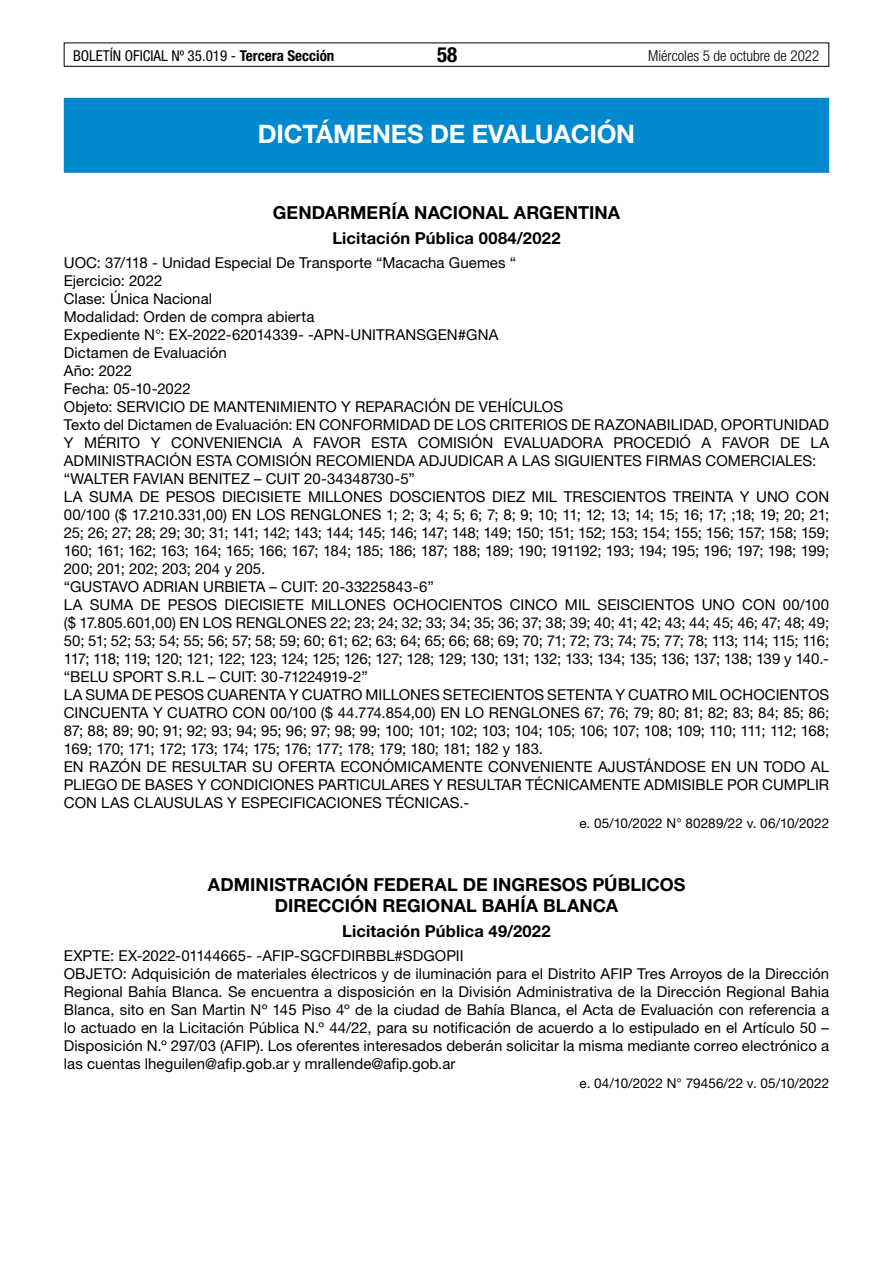
<style>
.page{position:relative;width:893px;height:1263px;background:#fff}
.page>*{position:absolute;margin:0;border:0;box-sizing:border-box;transform-origin:0 0}
.t1{font:700 25.5px "Helvetica Neue LT Std";letter-spacing:-.01em;color:#fff}
.t2{font:700 condensed 21px "Helvetica Neue LT Std";color:#000}
.t3{font:700 18px/21px "Helvetica Neue LT Std";letter-spacing:.005em;color:#000}
.t4{font:700 16.5px "Helvetica Neue LT Std";letter-spacing:.01em;color:#000}
.t5{font:15px/18px "Helvetica Neue LT Std";letter-spacing:.005em;color:#000}
.t6{font:condensed 15px "Helvetica Neue LT Std";color:#000}
.t7{font:300 condensed 15px "Helvetica Neue LT Std";color:#000}
.t8{font:13.5px "Helvetica Neue LT Std";letter-spacing:.005em;color:#000}
.s1{font-weight:700}
.s2{color:#fff}
</style>
<div class="page">
<div style="left:64px;top:43px;width:765px;height:24px;border:1px solid #000"></div>
<div style="left:64px;top:98px;width:765px;height:75px;background:#0089cf"></div>
<p class="t6" style="left:73px;top:47px;width:263px">BOLETÍN OFICIAL Nº 35.019 - <span class="s1">Tercera Sección</span></p>
<h2 class="t2" style="left:437px;top:42px;width:22px">58</h2>
<p class="t7" style="left:648px;top:47px;width:173px">Miércoles 5 de octubre de 2022</p>
<h1 class="t1" style="left:258px;top:118px;width:379px">DICTÁMENES DE EVALUACIÓN</h1>
<p class="t3" style="left:273px;top:202px;width:349px">GENDARMERÍA NACIONAL ARGENTINA</p>
<p class="t4" style="left:332px;top:228px;width:230px">Licitación Pública 0084/2022</p>
<p class="t5" style="left:64px;top:254px;width:767px">UOC: 37/118 - Unidad Especial De Transporte “Macacha Guemes “<br>Ejercicio: 2022<br>Clase: Única Nacional<br>Modalidad: Orden de compra abierta<br>Expediente N°: EX-2022-62014339- -APN-UNITRANSGEN#GNA<br>Dictamen de Evaluación<br>Año: 2022<br>Fecha: 05-10-2022<br>Objeto: SERVICIO DE MANTENIMIENTO Y REPARACIÓN DE VEHÍCULOS<br>Texto del Dictamen de Evaluación: EN CONFORMIDAD DE LOS CRITERIOS DE RAZONABILIDAD, OPORTUNIDAD Y MÉRITO Y CONVENIENCIA A FAVOR ESTA COMISIÓN EVALUADORA PROCEDIÓ A FAVOR DE LA ADMINISTRACIÓN ESTA COMISIÓN RECOMIENDA ADJUDICAR A LAS SIGUIENTES FIRMAS COMERCIALES: “WALTER FAVIAN BENITEZ – CUIT 20-34348730-5”<br>LA SUMA DE PESOS DIECISIETE MILLONES DOSCIENTOS DIEZ MIL TRESCIENTOS TREINTA Y UNO CON 00/100 ($ 17.210.331,00) EN LOS RENGLONES 1; 2; 3; 4; 5; 6; 7; 8; 9; 10; 11; 12; 13; 14; 15; 16; 17; ;18; 19; 20; 21; 25; 26; 27; 28; 29; 30; 31; 141; 142; 143; 144; 145; 146; 147; 148; 149; 150; 151; 152; 153; 154; 155; 156; 157; 158; 159; 160; 161; 162; 163; 164; 165; 166; 167; 184; 185; 186; 187; 188; 189; 190; 191192; 193; 194; 195; 196; 197; 198; 199; 200; 201; 202; 203; 204 y 205.<br>“GUSTAVO ADRIAN URBIETA – CUIT: 20-33225843-6”<br>LA SUMA DE PESOS DIECISIETE MILLONES OCHOCIENTOS CINCO MIL SEISCIENTOS UNO CON 00/100 ($ 17.805.601,00) EN LOS RENGLONES 22; 23; 24; 32; 33; 34; 35; 36; 37; 38; 39; 40; 41; 42; 43; 44; 45; 46; 47; 48; 49; 50; 51; 52; 53; 54; 55; 56; 57; 58; 59; 60; 61; 62; 63; 64; 65; 66; 68; 69; 70; 71; 72; 73; 74; 75; 77; 78; 113; 114; 115; 116; 117; 118; 119; 120; 121; 122; 123; 124; 125; 126; 127; 128; 129; 130; 131; 132; 133; 134; 135; 136; 137; 138; 139 y 140.- “BELU SPORT S.R.L – CUIT: 30-71224919-2”<br>LA SUMA DE PESOS CUARENTA Y CUATRO MILLONES SETECIENTOS SETENTA Y CUATRO MIL OCHOCIENTOS CINCUENTA Y CUATRO CON 00/100 ($ 44.774.854,00) EN LO RENGLONES 67; 76; 79; 80; 81; 82; 83; 84; 85; 86; 87; 88; 89; 90; 91; 92; 93; 94; 95; 96; 97; 98; 99; 100; 101; 102; 103; 104; 105; 106; 107; 108; 109; 110; 111; 112; 168; 169; 170; 171; 172; 173; 174; 175; 176; 177; 178; 179; 180; 181; 182 y 183.<br>EN RAZÓN DE RESULTAR SU OFERTA ECONÓMICAMENTE CONVENIENTE AJUSTÁNDOSE EN UN TODO AL PLIEGO DE BASES Y CONDICIONES PARTICULARES Y RESULTAR TÉCNICAMENTE ADMISIBLE POR CUMPLIR CON LAS CLAUSULAS Y ESPECIFICACIONES TÉCNICAS.-</p>
<p class="t8" style="left:579px;top:815px;width:251px">e. 05/10/2022 N° 80289/22 v. 06/10/2022</p>
<p class="t3" style="left:275px;top:874px;width:425px;text-indent:-67px">ADMINISTRACIÓN FEDERAL DE INGRESOS PÚBLICOS <span class="s2">-<br></span>DIRECCIÓN REGIONAL BAHÍA BLANCA</p>
<p class="t4" style="left:342px;top:920px;width:210px">Licitación Pública 49/2022</p>
<p class="t5" style="left:64px;top:946px;width:767px">EXPTE: EX-2022-01144665- -AFIP-SGCFDIRBBL#SDGOPII<br>OBJETO: Adquisición de materiales électricos y de iluminación para el Distrito AFIP Tres Arroyos de la Dirección Regional Bahía Blanca. Se encuentra a disposición en la División Administrativa de la Dirección Regional Bahia Blanca, sito en San Martin Nº 145 Piso 4º de la ciudad de Bahía Blanca, el Acta de Evaluación con referencia a lo actuado en la Licitación Pública N.º 44/22, para su notificación de acuerdo a lo estipulado en el Artículo 50 – Disposición N.º 297/03 (AFIP). Los oferentes interesados deberán solicitar la misma mediante correo electrónico a las cuentas lheguilen@afip.gob.ar y mrallende@afip.gob.ar</p>
<p class="t8" style="left:579px;top:1075px;width:251px">e. 04/10/2022 N° 79456/22 v. 05/10/2022</p>
</div>
